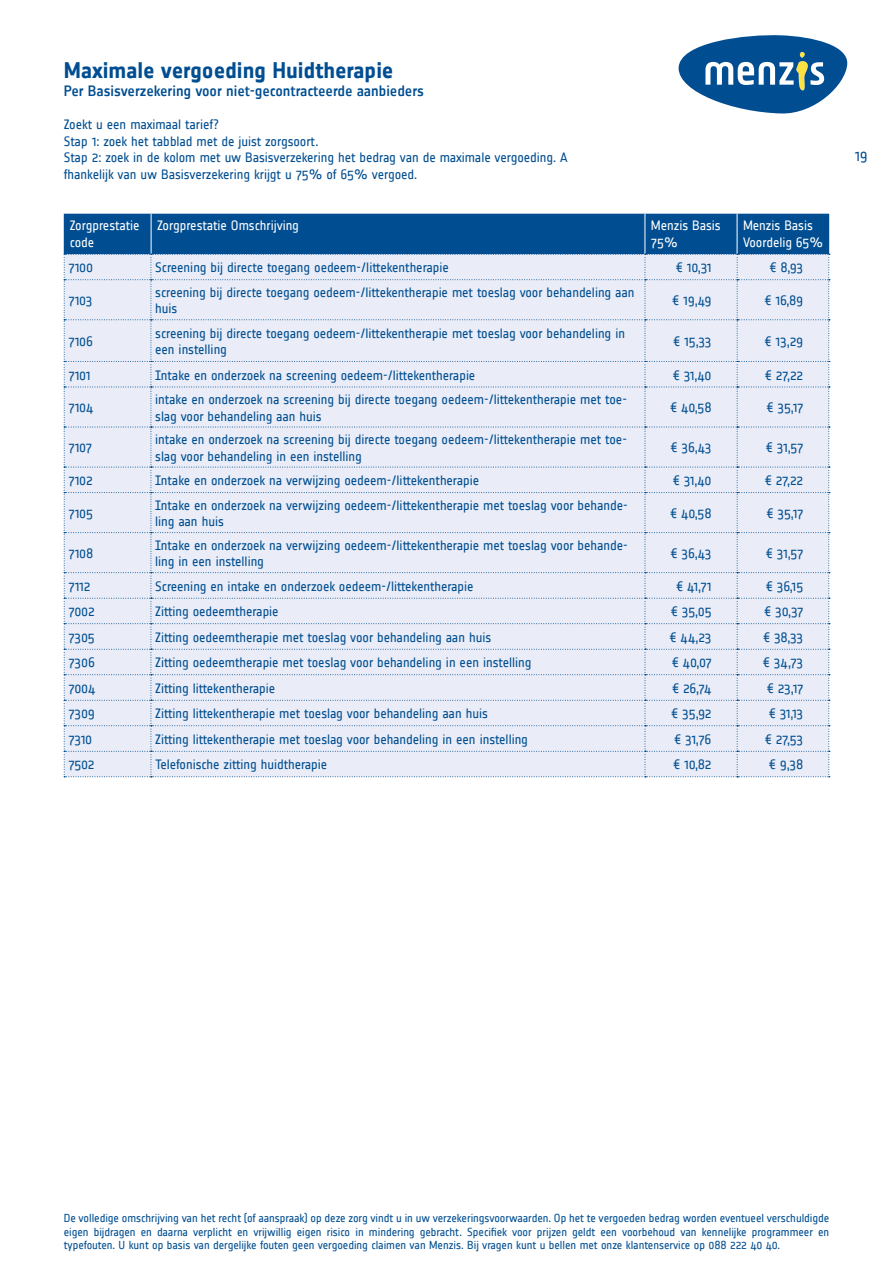
<style>
.page{position:relative;width:893px;height:1263px;background:#fff}
.page>*{position:absolute;margin:0;border:0;box-sizing:border-box;transform-origin:0 0}
.Titel_inhoud{font:700 22.5px "Notes";letter-spacing:-.005em;color:#004e91}
.Subtitel{font:500 15px "Notes";letter-spacing:-.005em;color:#004e91}
.t1{font:15px "Notes";color:#004e91}
.Tekst{font:13.5px/16.5px "Notes";letter-spacing:-.005em;color:#004e91}
.t2{font:13.5px/16.5px "Notes";letter-spacing:-.005em;color:#fff}
.t3{font:11.55px/13.8px "Notes";letter-spacing:-.005em;color:#004e91;text-align:justify}
</style>
<div class="page">
<svg style="left:679px;top:35px;width:168px;height:78px"></svg>
<svg style="left:64px;top:214px;width:766px;height:563px;background:#d6dfee"></svg>
<p class="Titel_inhoud" style="left:64px;top:58px;width:331px">Maximale vergoeding Huidtherapie</p>
<p class="Subtitel" style="left:64px;top:83px;width:362px">Per Basisverzekering voor niet-gecontracteerde aanbieders</p>
<p class="Tekst" style="left:64px;top:117px;width:157px">Zoekt u een maximaal tarief?</p>
<p class="Tekst" style="left:64px;top:133px;width:256px">Stap 1: zoek het tabblad met de juist zorgsoort.</p>
<p class="Tekst" style="left:64px;top:150px;width:505px">Stap 2: zoek in de kolom met uw Basisverzekering het bedrag van de maximale vergoeding. A</p>
<p class="Tekst" style="left:64px;top:166px;width:355px">fhankelijk van uw Basisverzekering krijgt u 75% of 65% vergoed.</p>
<p class="t2" style="left:70px;top:218px;width:71px">Zorgprestatie code</p>
<p class="t2" style="left:157px;top:218px;width:143px">Zorgprestatie Omschrijving</p>
<p class="t2" style="left:651px;top:218px;width:71px">Menzis Basis<br>75%</p>
<p class="t2" style="left:743px;top:218px;width:82px">Menzis Basis<br>Voordelig 65%</p>
<p class="Tekst" style="left:68px;top:260px;width:26px">7100</p>
<p class="Tekst" style="left:155px;top:260px;width:295px">Screening bij directe toegang oedeem-/littekentherapie</p>
<p class="Tekst" style="left:676px;top:260px;width:37px">€ 10,31</p>
<p class="Tekst" style="left:770px;top:260px;width:35px">€ 8,93</p>
<p class="Tekst" style="left:68px;top:292px;width:26px">7103</p>
<p class="Tekst" style="left:155px;top:284px;width:481px">screening bij directe toegang oedeem-/littekentherapie met toeslag voor behandeling aan huis</p>
<p class="Tekst" style="left:672px;top:292px;width:41px">€ 19,49</p>
<p class="Tekst" style="left:764px;top:292px;width:40px">€ 16,89</p>
<p class="Tekst" style="left:68px;top:333px;width:26px">7106</p>
<p class="Tekst" style="left:155px;top:325px;width:471px">screening bij directe toegang oedeem-/littekentherapie met toeslag voor behandeling in een instelling</p>
<p class="Tekst" style="left:673px;top:333px;width:40px">€ 15,33</p>
<p class="Tekst" style="left:765px;top:333px;width:40px">€ 13,29</p>
<p class="Tekst" style="left:68px;top:367px;width:24px">7101</p>
<p class="Tekst" style="left:155px;top:367px;width:322px">Intake en onderzoek na screening oedeem-/littekentherapie</p>
<p class="Tekst" style="left:673px;top:367px;width:40px">€ 31,40</p>
<p class="Tekst" style="left:765px;top:367px;width:40px">€ 27,22</p>
<p class="Tekst" style="left:68px;top:400px;width:27px">7104</p>
<p class="Tekst" style="left:155px;top:391px;width:473px">intake en onderzoek na screening bij directe toegang oedeem-/littekentherapie met toe&shy;slag voor behandeling aan huis</p>
<p class="Tekst" style="left:670px;top:400px;width:43px">€ 40,58</p>
<p class="Tekst" style="left:766px;top:400px;width:38px">€ 35,17</p>
<p class="Tekst" style="left:68px;top:440px;width:25px">7107</p>
<p class="Tekst" style="left:155px;top:431px;width:473px">intake en onderzoek na screening bij directe toegang oedeem-/littekentherapie met toe&shy;slag voor behandeling in een instelling</p>
<p class="Tekst" style="left:671px;top:440px;width:42px">€ 36,43</p>
<p class="Tekst" style="left:766px;top:440px;width:39px">€ 31,57</p>
<p class="Tekst" style="left:68px;top:472px;width:26px">7102</p>
<p class="Tekst" style="left:155px;top:472px;width:325px">Intake en onderzoek na verwijzing oedeem-/littekentherapie</p>
<p class="Tekst" style="left:673px;top:472px;width:40px">€ 31,40</p>
<p class="Tekst" style="left:765px;top:472px;width:40px">€ 27,22</p>
<p class="Tekst" style="left:68px;top:505px;width:26px">7105</p>
<p class="Tekst" style="left:155px;top:497px;width:474px">Intake en onderzoek na verwijzing oedeem-/littekentherapie met toeslag voor behande&shy;ling aan huis</p>
<p class="Tekst" style="left:670px;top:505px;width:43px">€ 40,58</p>
<p class="Tekst" style="left:766px;top:505px;width:38px">€ 35,17</p>
<p class="Tekst" style="left:68px;top:545px;width:27px">7108</p>
<p class="Tekst" style="left:155px;top:537px;width:474px">Intake en onderzoek na verwijzing oedeem-/littekentherapie met toeslag voor behande&shy;ling in een instelling</p>
<p class="Tekst" style="left:671px;top:545px;width:42px">€ 36,43</p>
<p class="Tekst" style="left:766px;top:545px;width:39px">€ 31,57</p>
<p class="Tekst" style="left:68px;top:578px;width:23px">7112</p>
<p class="Tekst" style="left:155px;top:578px;width:320px">Screening en intake en onderzoek oedeem-/littekentherapie</p>
<p class="Tekst" style="left:676px;top:578px;width:37px">€ 41,71</p>
<p class="Tekst" style="left:766px;top:578px;width:39px">€ 36,15</p>
<p class="Tekst" style="left:68px;top:603px;width:28px">7002</p>
<p class="Tekst" style="left:155px;top:603px;width:125px">Zitting oedeemtherapie</p>
<p class="Tekst" style="left:671px;top:603px;width:42px">€ 35,05</p>
<p class="Tekst" style="left:764px;top:603px;width:41px">€ 30,37</p>
<p class="Tekst" style="left:68px;top:629px;width:28px">7305</p>
<p class="Tekst" style="left:155px;top:629px;width:338px">Zitting oedeemtherapie met toeslag voor behandeling aan huis</p>
<p class="Tekst" style="left:669px;top:629px;width:44px">€ 44,23</p>
<p class="Tekst" style="left:763px;top:629px;width:42px">€ 38,33</p>
<p class="Tekst" style="left:68px;top:654px;width:28px">7306</p>
<p class="Tekst" style="left:155px;top:654px;width:378px">Zitting oedeemtherapie met toeslag voor behandeling in een instelling</p>
<p class="Tekst" style="left:672px;top:654px;width:41px">€ 40,07</p>
<p class="Tekst" style="left:763px;top:654px;width:42px">€ 34,73</p>
<p class="Tekst" style="left:68px;top:680px;width:29px">7004</p>
<p class="Tekst" style="left:155px;top:680px;width:122px">Zitting littekentherapie</p>
<p class="Tekst" style="left:672px;top:680px;width:41px">€ 26,74</p>
<p class="Tekst" style="left:767px;top:680px;width:38px">€ 23,17</p>
<p class="Tekst" style="left:68px;top:706px;width:28px">7309</p>
<p class="Tekst" style="left:155px;top:706px;width:334px">Zitting littekentherapie met toeslag voor behandeling aan huis</p>
<p class="Tekst" style="left:671px;top:706px;width:42px">€ 35,92</p>
<p class="Tekst" style="left:769px;top:706px;width:36px">€ 31,13</p>
<p class="Tekst" style="left:68px;top:731px;width:25px">7310</p>
<p class="Tekst" style="left:155px;top:731px;width:374px">Zitting littekentherapie met toeslag voor behandeling in een instelling</p>
<p class="Tekst" style="left:674px;top:731px;width:39px">€ 31,76</p>
<p class="Tekst" style="left:765px;top:731px;width:40px">€ 27,53</p>
<p class="Tekst" style="left:68px;top:757px;width:28px">7502</p>
<p class="Tekst" style="left:155px;top:757px;width:174px">Telefonische zitting huidtherapie</p>
<p class="Tekst" style="left:673px;top:757px;width:40px">€ 10,82</p>
<p class="Tekst" style="left:769px;top:757px;width:36px">€ 9,38</p>
<p class="t1" style="left:855px;top:148px;width:14px">19</p>
<p class="t3" style="left:64px;top:1211px;width:767px">De volledige omschrijving van het recht (of aanspraak) op deze zorg vindt u in uw verzekeringsvoorwaarden. Op het te vergoeden bedrag worden eventueel verschuldigde eigen bijdragen en daarna verplicht en vrijwillig eigen risico in mindering gebracht. Specifiek voor prijzen geldt een voorbehoud van kennelijke programmeer en typefouten. U kunt op basis van dergelijke fouten geen vergoeding claimen van Menzis. Bij vragen kunt u bellen met onze klantenservice op 088 222 40 40.</p>
</div>
